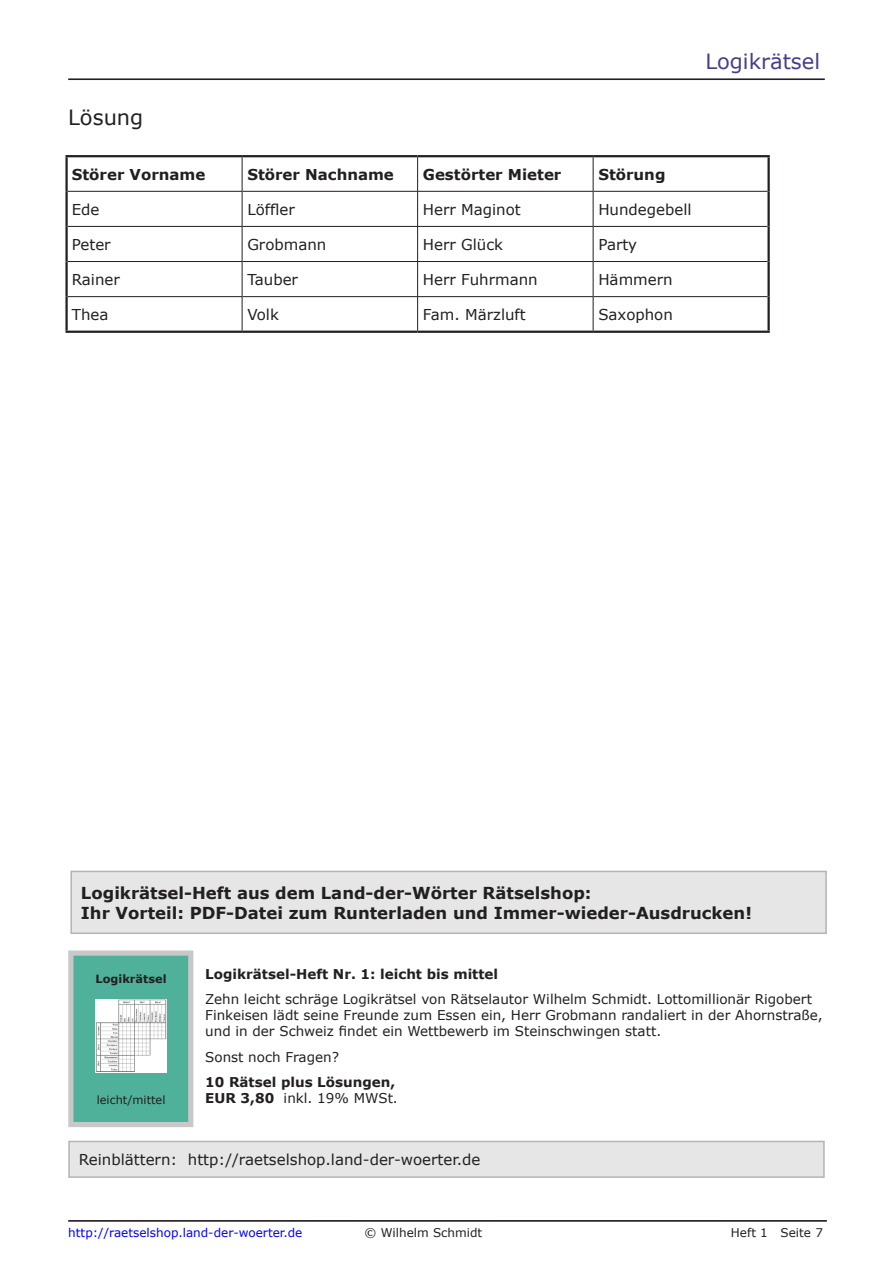
<style>
.page{position:relative;width:893px;height:1263px;background:#fff}
.page>*{position:absolute;margin:0;border:0;box-sizing:border-box;transform-origin:0 0}
.t1{font:21px "Verdana";color:#483d8b}
.t2{font:21px "Verdana";color:#231f20}
.t3{font:700 16.5px "Verdana";color:#231f20}
.t4{font:15px "Verdana";color:#231f20}
.t5{font:700 15px "Verdana";color:#231f20}
.t6{font:13.5px/16.2px "Verdana";color:#231f20}
.t7{font:700 13.5px "Verdana";color:#231f20}
.t8{font:12px "Verdana";color:#00f}
.t9{font:12px "Verdana";color:#231f20}
.t10{font:11.4px "Verdana";color:#231f20}
.t11{font:700 11.4px "Verdana";color:#231f20}
.s1{font-weight:700}
</style>
<div class="page">
<hr style="left:68px;top:79px;width:757px;height:1px;background:#231f20">
<hr style="left:68px;top:1220px;width:759px;height:1px;background:#231f20">
<hr style="left:65px;top:157px;width:3px;height:34px;background:#231f20">
<hr style="left:65px;top:155px;width:177px;height:2px;background:#231f20">
<hr style="left:242px;top:157px;width:1px;height:34px;background:#231f20">
<hr style="left:242px;top:155px;width:176px;height:2px;background:#231f20">
<hr style="left:417px;top:157px;width:1px;height:34px;background:#231f20">
<hr style="left:418px;top:155px;width:175px;height:2px;background:#231f20">
<hr style="left:593px;top:157px;width:1px;height:34px;background:#231f20">
<hr style="left:593px;top:155px;width:177px;height:2px;background:#231f20">
<hr style="left:767px;top:157px;width:3px;height:34px;background:#231f20">
<hr style="left:65px;top:191px;width:3px;height:35px;background:#231f20">
<hr style="left:68px;top:191px;width:174px;height:1px;background:#231f20">
<hr style="left:242px;top:192px;width:1px;height:34px;background:#231f20">
<hr style="left:242px;top:191px;width:176px;height:1px;background:#231f20">
<hr style="left:417px;top:192px;width:1px;height:34px;background:#231f20">
<hr style="left:418px;top:191px;width:175px;height:1px;background:#231f20">
<hr style="left:593px;top:192px;width:1px;height:34px;background:#231f20">
<hr style="left:593px;top:191px;width:174px;height:1px;background:#231f20">
<hr style="left:767px;top:191px;width:3px;height:35px;background:#231f20">
<hr style="left:65px;top:226px;width:3px;height:35px;background:#231f20">
<hr style="left:68px;top:226px;width:174px;height:1px;background:#231f20">
<hr style="left:242px;top:227px;width:1px;height:34px;background:#231f20">
<hr style="left:242px;top:226px;width:176px;height:1px;background:#231f20">
<hr style="left:417px;top:227px;width:1px;height:34px;background:#231f20">
<hr style="left:418px;top:226px;width:175px;height:1px;background:#231f20">
<hr style="left:593px;top:227px;width:1px;height:34px;background:#231f20">
<hr style="left:593px;top:226px;width:174px;height:1px;background:#231f20">
<hr style="left:767px;top:226px;width:3px;height:35px;background:#231f20">
<hr style="left:65px;top:261px;width:3px;height:36px;background:#231f20">
<hr style="left:68px;top:261px;width:174px;height:1px;background:#231f20">
<hr style="left:242px;top:262px;width:1px;height:34px;background:#231f20">
<hr style="left:242px;top:261px;width:176px;height:1px;background:#231f20">
<hr style="left:417px;top:262px;width:1px;height:34px;background:#231f20">
<hr style="left:418px;top:261px;width:175px;height:1px;background:#231f20">
<hr style="left:593px;top:262px;width:1px;height:34px;background:#231f20">
<hr style="left:593px;top:261px;width:174px;height:1px;background:#231f20">
<hr style="left:767px;top:261px;width:3px;height:36px;background:#231f20">
<hr style="left:65px;top:297px;width:3px;height:34px;background:#231f20">
<hr style="left:68px;top:296px;width:174px;height:1px;background:#231f20">
<hr style="left:65px;top:331px;width:177px;height:2px;background:#231f20">
<hr style="left:242px;top:297px;width:1px;height:34px;background:#231f20">
<hr style="left:242px;top:296px;width:176px;height:1px;background:#231f20">
<hr style="left:242px;top:331px;width:176px;height:2px;background:#231f20">
<hr style="left:417px;top:297px;width:1px;height:34px;background:#231f20">
<hr style="left:418px;top:296px;width:175px;height:1px;background:#231f20">
<hr style="left:418px;top:331px;width:175px;height:2px;background:#231f20">
<hr style="left:593px;top:297px;width:1px;height:34px;background:#231f20">
<hr style="left:593px;top:296px;width:174px;height:1px;background:#231f20">
<hr style="left:767px;top:297px;width:3px;height:34px;background:#231f20">
<hr style="left:593px;top:331px;width:177px;height:2px;background:#231f20">
<div style="left:71px;top:871px;width:755px;height:62px;background:#e6e6e6"></div>
<div style="left:70px;top:871px;width:757px;height:63px;border:2px solid #b4b4b4"></div>
<div style="left:71px;top:953px;width:120px;height:171px;background:#4fb19a"></div>
<div style="left:68px;top:950px;width:125px;height:177px;border:5px solid #c8c8c8"></div>
<img style="left:95px;top:1001px;width:72px;height:71px">
<img style="left:96px;top:999px;width:70px;height:73px">
<div style="left:69px;top:1141px;width:755px;height:36px;background:#e6e6e6"></div>
<div style="left:68px;top:1141px;width:757px;height:37px;border:2px solid #b4b4b4"></div>
<p class="t2" style="left:68px;top:104px;width:77px">Lösung</p>
<p class="t5" style="left:72px;top:165px;width:135px">Störer Vorname</p>
<p class="t5" style="left:247px;top:165px;width:148px">Störer Nachname</p>
<p class="t5" style="left:423px;top:165px;width:140px">Gestörter Mieter</p>
<p class="t5" style="left:598px;top:165px;width:69px">Störung</p>
<p class="t4" style="left:72px;top:200px;width:29px">Ede</p>
<p class="t4" style="left:247px;top:200px;width:49px">Löffler</p>
<p class="t4" style="left:423px;top:200px;width:99px">Herr Maginot</p>
<p class="t4" style="left:598px;top:200px;width:95px">Hundegebell</p>
<p class="t4" style="left:72px;top:235px;width:40px">Peter</p>
<p class="t4" style="left:247px;top:235px;width:81px">Grobmann</p>
<p class="t4" style="left:423px;top:235px;width:82px">Herr Glück</p>
<p class="t4" style="left:598px;top:235px;width:40px">Party</p>
<p class="t4" style="left:72px;top:270px;width:50px">Rainer</p>
<p class="t4" style="left:247px;top:270px;width:52px">Tauber</p>
<p class="t4" style="left:423px;top:270px;width:116px">Herr Fuhrmann</p>
<p class="t4" style="left:598px;top:270px;width:76px">Hämmern</p>
<p class="t4" style="left:72px;top:305px;width:38px">Thea</p>
<p class="t4" style="left:247px;top:305px;width:33px">Volk</p>
<p class="t4" style="left:423px;top:305px;width:104px">Fam. Märzluft</p>
<p class="t4" style="left:598px;top:305px;width:76px">Saxophon</p>
<p class="t1" style="left:705px;top:48px;width:116px">Logikrätsel</p>
<p class="t3" style="left:81px;top:882px;width:512px">Logikrätsel-Heft aus dem Land-der-Wörter Rätselshop:</p>
<p class="t3" style="left:81px;top:902px;width:672px">Ihr Vorteil: PDF-Datei zum Runterladen und Immer-wieder-Ausdrucken!</p>
<p class="t11" style="left:95px;top:972px;width:73px">Logikrätsel</p>
<p class="t7" style="left:205px;top:965px;width:294px">Logikrätsel-Heft Nr. 1: leicht bis mittel</p>
<p class="t6" style="left:205px;top:990px;width:619px">Zehn leicht schräge Logikrätsel von Rätselautor Wilhelm Schmidt. Lottomillionär Rigobert<br>Finkeisen lädt seine Freunde zum Essen ein, Herr Grobmann randaliert in der Ahornstraße, und in der Schweiz findet ein Wettbewerb im Steinschwingen statt.</p>
<p class="t6" style="left:205px;top:1048px;width:135px">Sonst noch Fragen?</p>
<p class="t7" style="left:205px;top:1073px;width:192px">10 Rätsel plus Lösungen,</p>
<p class="t10" style="left:97px;top:1092px;width:70px">leicht/mittel</p>
<p class="t6" style="left:205px;top:1089px;width:194px"><span class="s1">EUR 3,80</span> inkl. 19% MWSt.</p>
<p class="t4" style="left:79px;top:1150px;width:403px">Reinblättern: http://raetselshop.land-der-woerter.de</p>
<p class="t8" style="left:68px;top:1225px;width:236px">http://raetselshop.land-der-woerter.de</p>
<p class="t9" style="left:364px;top:1225px;width:119px">© Wilhelm Schmidt</p>
<p class="t9" style="left:731px;top:1225px;width:94px">Heft 1 Seite 7</p>
</div>
